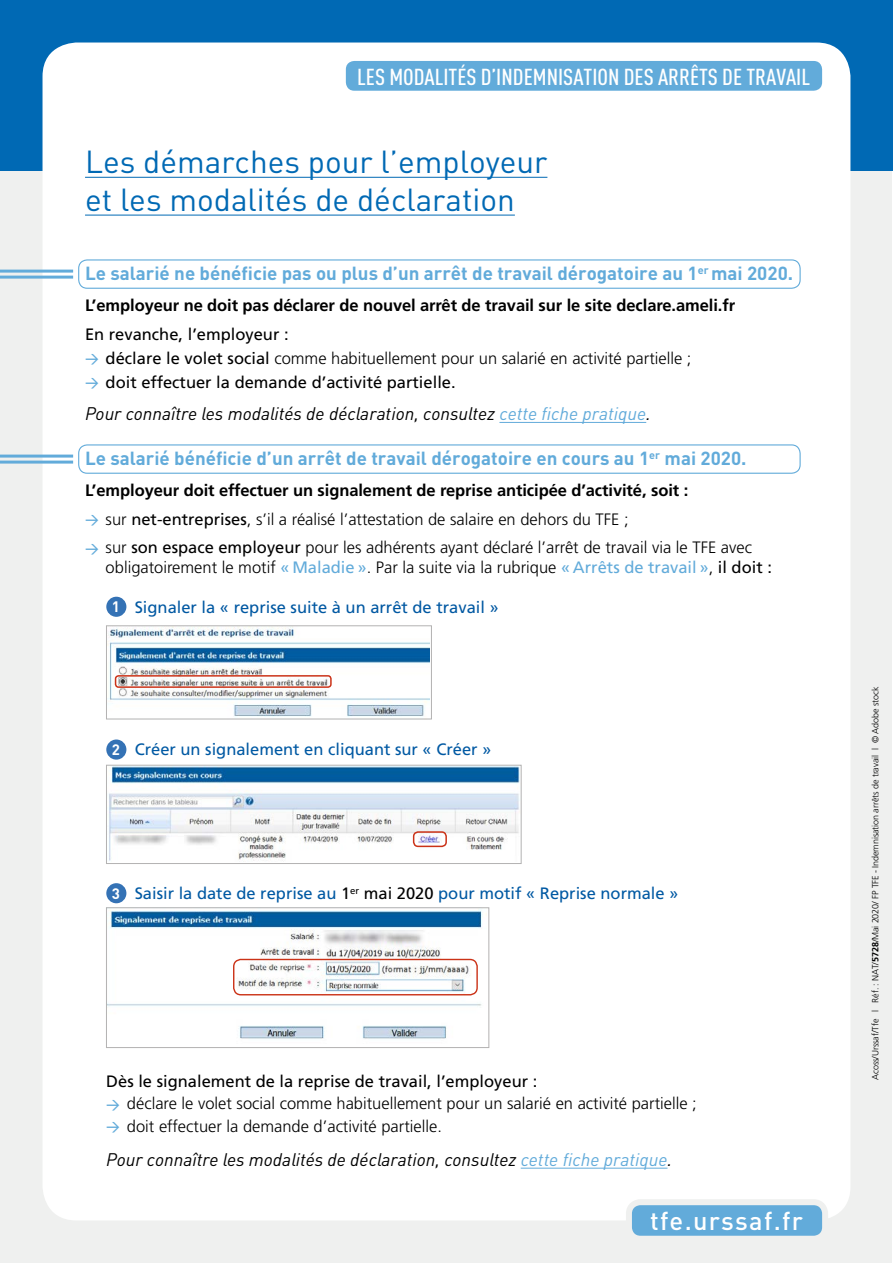
<style>
.page{position:relative;width:893px;height:1263px;background:#fff}
.page>*{position:absolute;margin:0;border:0;box-sizing:border-box;transform-origin:0 0}
.t1{font:31.5px/37.8px "DINOT";color:#0069b4}
.t2{font:500 25.5px "DINOT";letter-spacing:.05em;color:#fff}
.t3{font:500 condensed 22.8px "DINOT";color:#fff;scale:1.05 1}
.t4{font:700 18.75px "DINOT";color:#62abda}
.t5{font:italic 18px "DINOT";color:#000}
.t6{font:300 16.5px/19.8px "Frutiger LT Std";color:#000}
.t7{font:700 16.5px "Frutiger LT Std";letter-spacing:-.005em;color:#000}
.t8{font:16.5px "Frutiger LT Std";color:#000}
.t9{font:16.5px "Frutiger LT Std";color:#0059a3}
.t10{font:16.5px "Frutiger LT Std";color:#0058a2}
.t11{font:300 9px "Frutiger LT Std";letter-spacing:-.01em;color:#000}
.s1{font-family:"DINOT";font-weight:500;font-size:13.5px;color:#62abda}
.s2{font-weight:400}
.s3{color:#62abda}
.s4{font-weight:400;color:#62abda}
.s5{font-family:"DINOT";font-weight:700;font-size:15px;color:#fff}
.s6{color:#000}
.s7{font-weight:700}
</style>
<div class="page">
<div style="left:1px;top:1px;width:891px;height:1261px;background:#eff0ef"></div>
<div style="left:0;top:0;width:893px;height:170px;background:#0069b4"></div>
<div style="left:43px;top:43px;width:807px;height:1177px;background:#fff;border-radius:34px"></div>
<hr style="left:85px;top:177px;width:462px;height:1px;background:#0069b4">
<hr style="left:85px;top:215px;width:430px;height:1px;background:#0069b4">
<div style="left:346px;top:61px;width:476px;height:30px;background:#62abda;border-radius:9px"></div>
<div style="left:78px;top:259px;width:723px;height:30px;border:1px solid #62abda;border-radius:9px"></div>
<div style="left:78px;top:444px;width:723px;height:30px;border:1px solid #62abda;border-radius:9px"></div>
<hr style="left:499px;top:422px;width:147px;height:1px;background:#62abda">
<hr style="left:521px;top:1168px;width:146px;height:1px;background:#62abda">
<div style="left:106px;top:597px;width:20px;height:20px;background:#3472b5;border-radius:50%"></div>
<img style="left:108px;top:628px;width:322px;height:89px">
<div style="left:106px;top:626px;width:326px;height:93px;border:1px solid #b3b2b2"></div>
<div style="left:115px;top:675px;width:217px;height:13px;border:2px solid #cb3217;border-radius:3px"></div>
<div style="left:106px;top:739px;width:20px;height:21px;background:#3472b5;border-radius:50%"></div>
<img style="left:109px;top:767px;width:410px;height:94px">
<div style="left:106px;top:765px;width:415px;height:99px;border:1px solid #b3b2b2"></div>
<div style="left:413px;top:831px;width:34px;height:16px;border:2px solid #cb3217;border-radius:5px"></div>
<div style="left:106px;top:883px;width:20px;height:20px;background:#3472b5;border-radius:50%"></div>
<img style="left:108px;top:909px;width:375px;height:130px">
<div style="left:106px;top:907px;width:383px;height:141px;border:1px solid #b3b2b2"></div>
<div style="left:233px;top:959px;width:245px;height:36px;border:1px solid #cb3217;border-radius:7px"></div>
<div style="left:629px;top:1202px;width:196px;height:37px;background:#62abda;border-radius:12px"></div>
<div style="left:626px;top:1199px;width:202px;height:43px;border:6px solid #eff0ef;border-radius:12px"></div>
<hr style="left:0;top:270px;width:73px;height:3px;background:#62abda">
<hr style="left:0;top:276px;width:73px;height:3px;background:#62abda">
<hr style="left:0;top:455px;width:73px;height:3px;background:#62abda">
<hr style="left:0;top:461px;width:73px;height:3px;background:#62abda">
<h3 class="t3" style="left:357px;top:63px;width:433px">LES MODALITÉS D’INDEMNISATION DES ARRÊTS DE TRAVAIL</h3>
<h1 class="t1" style="left:85px;top:142px;width:464px">Les démarches pour l’employeur et les modalités de déclaration</h1>
<p class="t4" style="left:85px;top:261px;width:710px">Le salarié ne bénéficie pas ou plus d’un arrêt de travail dérogatoire au 1<sup>er</sup> mai 2020.</p>
<p class="t7" style="left:85px;top:296px;width:652px">L’employeur ne doit pas déclarer de nouvel arrêt de travail sur le site declare.ameli.fr</p>
<p class="t8" style="left:85px;top:325px;width:205px">En revanche, l’employeur :</p>
<p class="t6" style="left:85px;top:349px;width:608px"><span class="s1">→</span> <span class="s2">déclare le volet social</span> comme habituellement pour un salarié en activité partielle ;</p>
<p class="t8" style="left:85px;top:372px;width:372px"><span class="s1">→</span> doit effectuer la demande d’activité partielle.</p>
<p class="t5" style="left:85px;top:402px;width:567px">Pour connaître les modalités de déclaration, consultez <span class="s3">cette fiche pratique</span>.</p>
<p class="t4" style="left:85px;top:446px;width:663px">Le salarié bénéficie d’un arrêt de travail dérogatoire en cours au 1<sup>er</sup> mai 2020.</p>
<p class="t7" style="left:85px;top:481px;width:605px">L’employeur doit effectuer un signalement de reprise anticipée d’activité, soit :</p>
<p class="t6" style="left:85px;top:510px;width:545px"><span class="s1">→</span> sur <span class="s2">net-entreprises</span>, s’il a réalisé l’attestation de salaire en dehors du TFE ;</p>
<p class="t6" style="left:106px;top:538px;width:668px;text-indent:-21px"><span class="s1">→</span> sur <span class="s2">son espace employeur</span> pour les adhérents ayant déclaré l’arrêt de travail via le TFE avec obligatoirement le motif <span class="s4">« Maladie »</span>. Par la suite via la rubrique <span class="s4">« Arrêts de travail »</span>, <span class="s2">il doit :</span></p>
<p class="t10" style="left:112px;top:597px;width:388px"><span class="s5">1</span> Signaler la « reprise suite à un arrêt de travail »</p>
<p class="t9" style="left:112px;top:740px;width:381px"><span class="s5">2</span> Créer un signalement en cliquant sur « Créer »</p>
<p class="t9" style="left:112px;top:884px;width:568px"><span class="s5">3</span> Saisir la date de reprise au <span class="s6">1</span><sup>er</sup> <span class="s6">mai 2020</span> pour motif « Reprise normale »</p>
<p class="t8" style="left:106px;top:1071px;width:433px">Dès le signalement de la reprise de travail, l’employeur :</p>
<p class="t6" style="left:106px;top:1094px;width:592px"><span class="s1">→</span> déclare le volet social comme habituellement pour un salarié en activité partielle ;</p>
<p class="t6" style="left:106px;top:1116px;width:337px"><span class="s1">→</span> doit effectuer la demande d’activité partielle.</p>
<p class="t5" style="left:106px;top:1148px;width:567px">Pour connaître les modalités de déclaration, consultez <span class="s3">cette fiche pratique</span>.</p>
<h2 class="t2" style="left:650px;top:1205px;width:154px">tfe.urssaf.fr</h2>
<p class="t11" style="left:870px;top:1080px;width:395px;rotate:-90deg">Acoss/Urssaf/Tfe l Réf. : NAT/<span class="s7">5728</span>/Mai 2020/ FP TFE - Indemnisation arrêts de travail l © Adobe stock</p>
</div>
